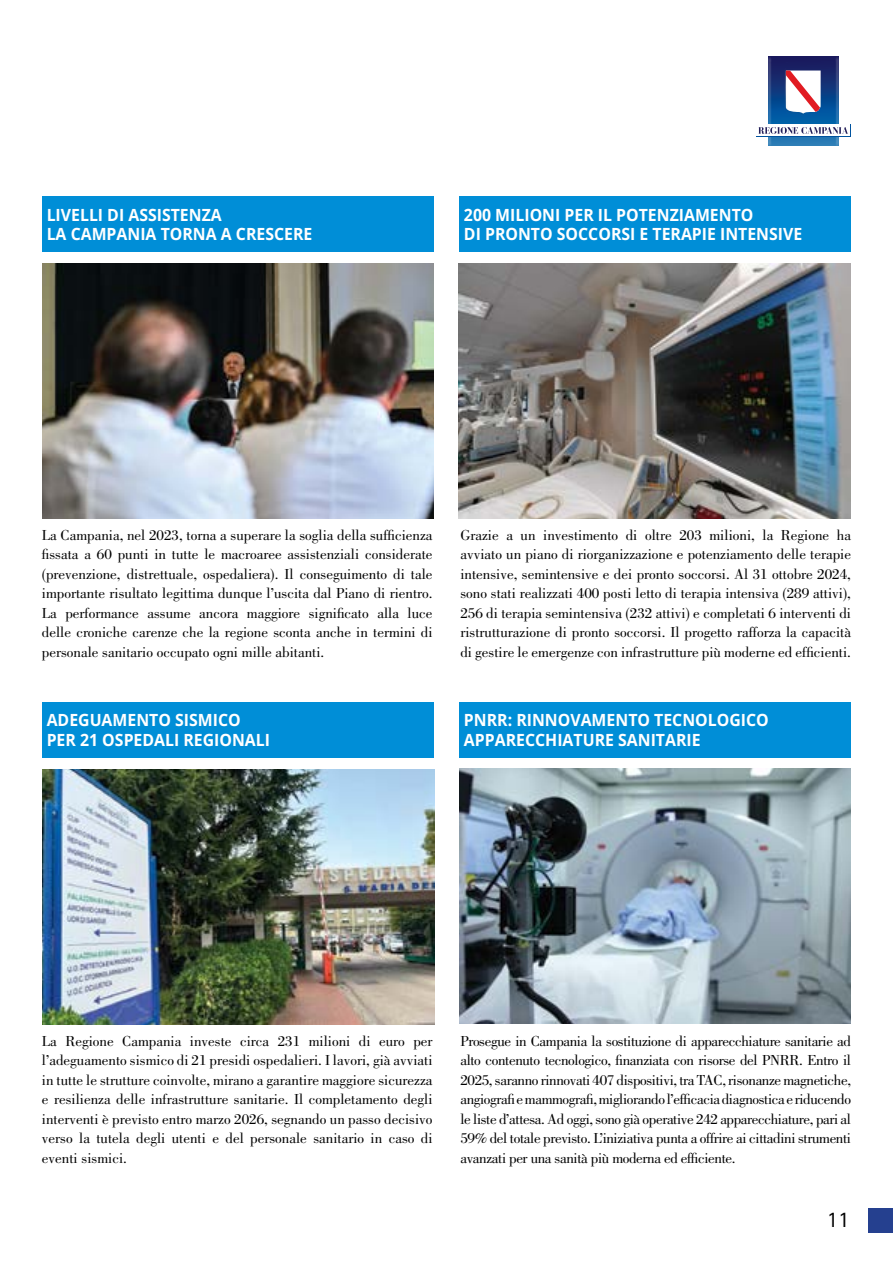
<style>
.page{position:relative;width:893px;height:1263px;background:#fff}
.page>*{position:absolute;margin:0;border:0;box-sizing:border-box;transform-origin:0 0}
.t1{font:22.5px "Rotis Sans Serif";color:#000}
.t2{font:700 16.8px/19.5px "Open Sans";color:#fff;scale:.94 1}
.t3{font:15px/19.5px "Bodoni Std";color:#000;text-align:justify}
</style>
<div class="page">
<div style="left:42px;top:197px;width:392px;height:55px;background:#008ed7"></div>
<div style="left:459px;top:197px;width:391px;height:55px;background:#008ed7"></div>
<div style="left:42px;top:702px;width:392px;height:55px;background:#008ed7"></div>
<div style="left:459px;top:702px;width:391px;height:55px;background:#008ed7"></div>
<svg style="left:776px;top:57px;width:54px;height:88px;background:#14498c"></svg>
<img style="left:762px;top:56px;width:14px;height:90px">
<img style="left:830px;top:56px;width:14px;height:90px">
<div style="left:756px;top:124px;width:94px;height:12px;background:#fff"></div>
<svg style="left:758px;top:127px;width:90px;height:7px"></svg>
<svg style="left:811px;top:71px;width:10px;height:43px"></svg>
<img style="left:777px;top:63px;width:34px;height:59px">
<img style="left:459px;top:769px;width:391px;height:255px">
<img style="left:43px;top:769px;width:391px;height:255px">
<img style="left:43px;top:264px;width:391px;height:255px">
<img style="left:459px;top:264px;width:391px;height:255px">
<div style="left:868px;top:1209px;width:25px;height:24px;background:#25408f"></div>
<p class="t2" style="left:47px;top:204px;width:284px">LIVELLI DI ASSISTENZA<br>LA CAMPANIA TORNA A CRESCERE</p>
<p class="t2" style="left:464px;top:204px;width:361px">200 MILIONI PER IL POTENZIAMENTO<br>DI PRONTO SOCCORSI E TERAPIE INTENSIVE</p>
<p class="t3" style="left:42px;top:525px;width:392px">La Campania, nel 2023, torna a superare la soglia della sufficienza fissata a 60 punti in tutte le macroaree assistenziali considerate (prevenzione, distrettuale, ospedaliera). Il conseguimento di tale importante risultato legittima dunque l’uscita dal Piano di rientro.<br>La performance assume ancora maggiore significato alla luce delle croniche carenze che la regione sconta anche in termini di personale sanitario occupato ogni mille abitanti.</p>
<p class="t3" style="left:460px;top:525px;width:392px">Grazie a un investimento di oltre 203 milioni, la Regione ha avviato un piano di riorganizzazione e potenziamento delle terapie intensive, semintensive e dei pronto soccorsi. Al 31 ottobre 2024, sono stati realizzati 400 posti letto di terapia intensiva (289 attivi), 256 di terapia semintensiva (232 attivi) e completati 6 interventi di ristrutturazione di pronto soccorsi. Il progetto rafforza la capacità di gestire le emergenze con infrastrutture più moderne ed efficienti.</p>
<p class="t2" style="left:47px;top:710px;width:239px">ADEGUAMENTO SISMICO<br>PER 21 OSPEDALI REGIONALI</p>
<p class="t2" style="left:464px;top:710px;width:326px">PNRR: RINNOVAMENTO TECNOLOGICO<br>APPARECCHIATURE SANITARIE</p>
<p class="t3" style="left:42px;top:1031px;width:392px">La Regione Campania investe circa 231 milioni di euro per l’adeguamento sismico di 21 presidi ospedalieri. I lavori, già avviati in tutte le strutture coinvolte, mirano a garantire maggiore sicurezza e resilienza delle infrastrutture sanitarie. Il completamento degli interventi è previsto entro marzo 2026, segnando un passo decisivo verso la tutela degli utenti e del personale sanitario in caso di eventi sismici.</p>
<p class="t3" style="left:460px;top:1031px;width:392px">Prosegue in Campania la sostituzione di apparecchiature sanitarie ad alto contenuto tecnologico, finanziata con risorse del PNRR. Entro il 2025, saranno rinnovati 407 dispositivi, tra TAC, risonanze magnetiche, angiografi e mammografi, migliorando l’efficacia diagnostica e riducendo le liste d’attesa. Ad oggi, sono già operative 242 apparecchiature, pari al 59% del totale previsto. L’iniziativa punta a offrire ai cittadini strumenti avanzati per una sanità più moderna ed efficiente.</p>
<h1 class="t1" style="left:827px;top:1206px;width:24px">11</h1>
</div>
